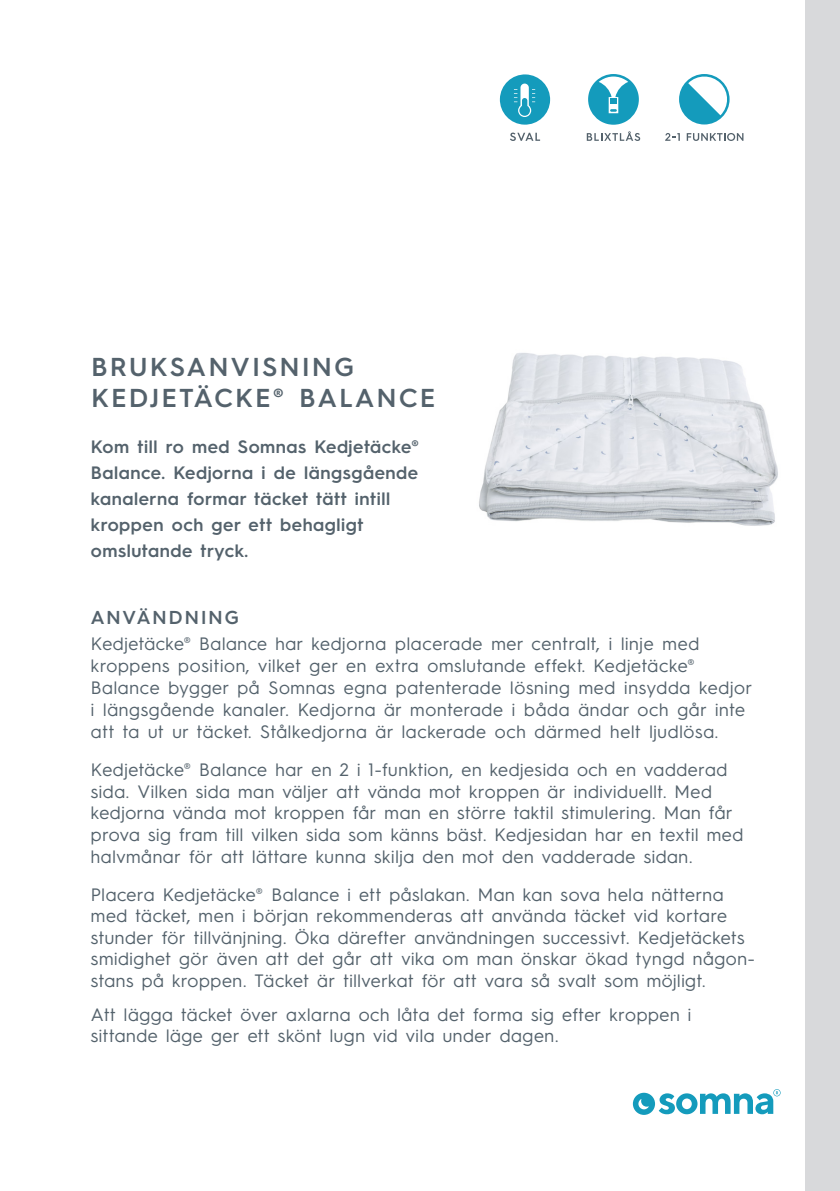
<style>
.page{position:relative;width:840px;height:1191px;background:#fff}
.page>*{position:absolute;margin:0;border:0;box-sizing:border-box;transform-origin:0 0}
.t1{font:600 26px "Hurme Geometric Sans 3";letter-spacing:.1em;color:#54626c}
.t2{font:600 18.8px "Hurme Geometric Sans 3";letter-spacing:.11em;color:#54626c}
.t3{font:18px/21.6px "Hurme Geometric Sans 3";letter-spacing:.035em;color:#54626c}
.t4{font:600 18px/26px "Hurme Geometric Sans 3";letter-spacing:.03em;color:#54626c;text-align:justify}
</style>
<div class="page">
<img style="left:479px;top:353px;width:299px;height:173px">
<div style="left:632px;top:1092px;width:22px;height:22px;background:#149bbc;border-radius:50%"></div>
<svg style="left:638px;top:1099px;width:10px;height:10px"></svg>
<svg style="left:658px;top:1089px;width:122px;height:25px"></svg>
<svg style="left:665px;top:133px;width:14px;height:8px"></svg>
<svg style="left:686px;top:133px;width:57px;height:8px"></svg>
<svg style="left:679px;top:74px;width:50px;height:50px"></svg>
<svg style="left:586px;top:131px;width:53px;height:10px"></svg>
<svg style="left:588px;top:74px;width:50px;height:51px"></svg>
<div style="left:805px;top:0;width:34px;height:1191px;background:#d8d9db"></div>
<svg style="left:510px;top:133px;width:30px;height:8px"></svg>
<svg style="left:499px;top:74px;width:51px;height:51px"></svg>
<p class="t1" style="left:91px;top:349px;width:264px">BRUKSANVISNING</p>
<p class="t1" style="left:91px;top:380px;width:345px">KEDJETÄCKE® BALANCE</p>
<p class="t4" style="left:91px;top:433px;width:329px">Kom till ro med Somnas Kedjetäcke® Balance. Kedjorna i de längsgående kanalerna formar täcket tätt intill</p>
<p class="t4" style="left:91px;top:511px;width:274px">kroppen och ger ett behagligt omslutande tryck.</p>
<p class="t2" style="left:91px;top:604px;width:149px">ANVÄNDNING</p>
<p class="t3" style="left:91px;top:631px;width:609px">Kedjetäcke® Balance har kedjorna placerade mer centralt, i linje med</p>
<p class="t3" style="left:91px;top:653px;width:605px">kroppens position, vilket ger en extra omslutande effekt. Kedjetäcke®</p>
<p class="t3" style="left:91px;top:675px;width:662px">Balance bygger på Somnas egna patenterade lösning med insydda kedjor i längsgående kanaler. Kedjorna är monterade i båda ändar och går inte att ta ut ur täcket. Stålkedjorna är lackerade och därmed helt ljudlösa.</p>
<p class="t3" style="left:91px;top:757px;width:653px">Kedjetäcke® Balance har en 2 i 1-funktion, en kedjesida och en vadderad sida. Vilken sida man väljer att vända mot kroppen är individuellt. Med kedjorna vända mot kroppen får man en större taktil stimulering. Man får prova sig fram till vilken sida som känns bäst. Kedjesidan har en textil med halvmånar för att lättare kunna skilja den mot den vadderade sidan.</p>
<p class="t3" style="left:91px;top:882px;width:665px">Placera Kedjetäcke® Balance i ett påslakan. Man kan sova hela nätterna med täcket, men i början rekommenderas att använda täcket vid kortare stunder för tillvänjning. Öka därefter användningen successivt. Kedjetäckets smidighet gör även att det går att vika om man önskar ökad tyngd någon&shy;stans på kroppen. Täcket är tillverkat för att vara så svalt som möjligt.</p>
<p class="t3" style="left:91px;top:1002px;width:601px">Att lägga täcket över axlarna och låta det forma sig efter kroppen i sittande läge ger ett skönt lugn vid vila under dagen.</p>
</div>
